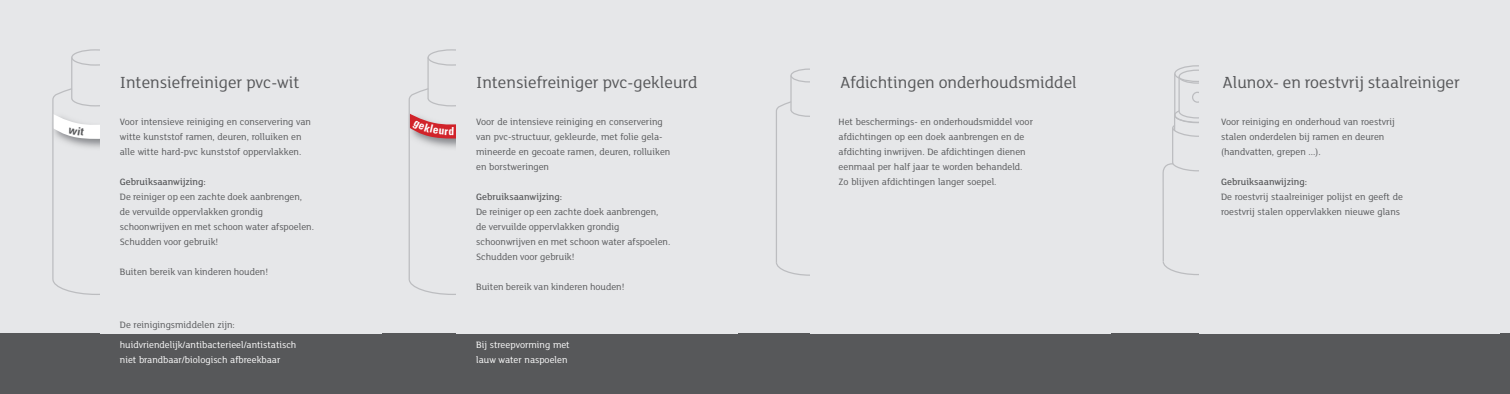
<style>
.page{position:relative;width:1510px;height:394px;background:#fff}
.page>*{position:absolute;margin:0;border:0;box-sizing:border-box;transform-origin:0 0}
.t1{font:17.5px "FS Lola";color:#57585a}
.t2{font:10px/15px "FS Lola";color:#57585a}
.t3{font:10px/15px "FS Lola";color:#fff}
.t4{font:500 10px "FS Lola";color:#57585a}
</style>
<div class="page">
<div style="left:0;top:0;width:1509px;height:383px;background:#e6e7e9"></div>
<div style="left:0;top:333px;width:1509px;height:60px;background:#57585a"></div>
<div style="left:790px;top:68px;width:38px;height:14px;border:1px solid #bcbdc0;border-radius:50%"></div>
<hr style="left:790px;top:75px;width:1px;height:35px;background:#bcbdc0">
<svg style="left:776px;top:99px;width:34px;height:177px"></svg>
<div style="left:810px;top:11px;width:300px;height:322px;background:#e6e7e9"></div>
<svg style="left:1162px;top:65px;width:36px;height:210px"></svg>
<hr style="left:1174px;top:73px;width:1px;height:42px;background:#bcbdc0">
<div style="left:427px;top:49px;width:49px;height:17px;border:1px solid #bcbdc0;border-radius:50%"></div>
<hr style="left:427px;top:57px;width:2px;height:41px;background:#bcbdc0">
<div style="left:457px;top:11px;width:281px;height:322px;background:#e6e7e9"></div>
<div style="left:71px;top:49px;width:49px;height:17px;border:1px solid #bcbdc0;border-radius:50%"></div>
<hr style="left:71px;top:57px;width:1px;height:41px;background:#bcbdc0">
<div style="left:100px;top:11px;width:282px;height:322px;background:#e6e7e9"></div>
<svg style="left:408px;top:86px;width:48px;height:209px"></svg>
<svg style="left:52px;top:86px;width:48px;height:209px"></svg>
<h1 class="t1" style="left:120px;top:70px;width:181px">Intensiefreiniger pvc-wit</h1>
<p class="t2" style="left:120px;top:113px;width:193px">Voor intensieve reiniging en conservering van witte kunststof ramen, deuren, rolluiken en alle witte hard-pvc kunststof oppervlakken.</p>
<p class="t4" style="left:120px;top:175px;width:87px">Gebruiksaanwijzing:</p>
<p class="t2" style="left:120px;top:188px;width:196px">De reiniger op een zachte doek aanbrengen, de vervuilde oppervlakken grondig schoonwrijven en met schoon water afspoelen.<br>Schudden voor gebruik!</p>
<p class="t2" style="left:120px;top:263px;width:150px">Buiten bereik van kinderen houden!</p>
<p class="t2" style="left:120px;top:317px;width:116px">De reinigingsmiddelen zijn:</p>
<p class="t3" style="left:120px;top:337px;width:178px">huidvriendelijk/antibacterieel/antistatisch niet brandbaar/biologisch afbreekbaar</p>
<h1 class="t1" style="left:476px;top:70px;width:223px">Intensiefreiniger pvc-gekleurd</h1>
<p class="t2" style="left:476px;top:113px;width:196px">Voor de intensieve reiniging en conservering van pvc-structuur, gekleurde, met folie gela&shy;mineerde en gecoate ramen, deuren, rolluiken en borstweringen</p>
<p class="t4" style="left:476px;top:190px;width:87px">Gebruiksaanwijzing:</p>
<p class="t2" style="left:476px;top:203px;width:196px">De reiniger op een zachte doek aanbrengen, de vervuilde oppervlakken grondig schoonwrijven en met schoon water afspoelen.<br>Schudden voor gebruik!</p>
<p class="t2" style="left:476px;top:278px;width:150px">Buiten bereik van kinderen houden!</p>
<p class="t3" style="left:476px;top:336px;width:95px">Bij streepvorming met lauw water naspoelen</p>
<h1 class="t1" style="left:840px;top:70px;width:238px">Afdichtingen onderhoudsmiddel</h1>
<p class="t2" style="left:838px;top:113px;width:196px">Het beschermings- en onderhoudsmiddel voor afdichtingen op een doek aanbrengen en de afdichting inwrijven. De afdichtingen dienen eenmaal per half jaar te worden behandeld.<br>Zo blijven afdichtingen langer soepel.</p>
<h1 class="t1" style="left:1222px;top:70px;width:239px">Alunox- en roestvrij staalreiniger</h1>
<p class="t2" style="left:1221px;top:113px;width:175px">Voor reiniging en onderhoud van roestvrij stalen onderdelen bij ramen en deuren (handvatten, grepen ...).</p>
<p class="t4" style="left:1221px;top:175px;width:87px">Gebruiksaanwijzing:</p>
<p class="t2" style="left:1221px;top:188px;width:183px">De roestvrij staalreiniger polijst en geeft de roestvrij stalen oppervlakken nieuwe glans</p>
</div>
